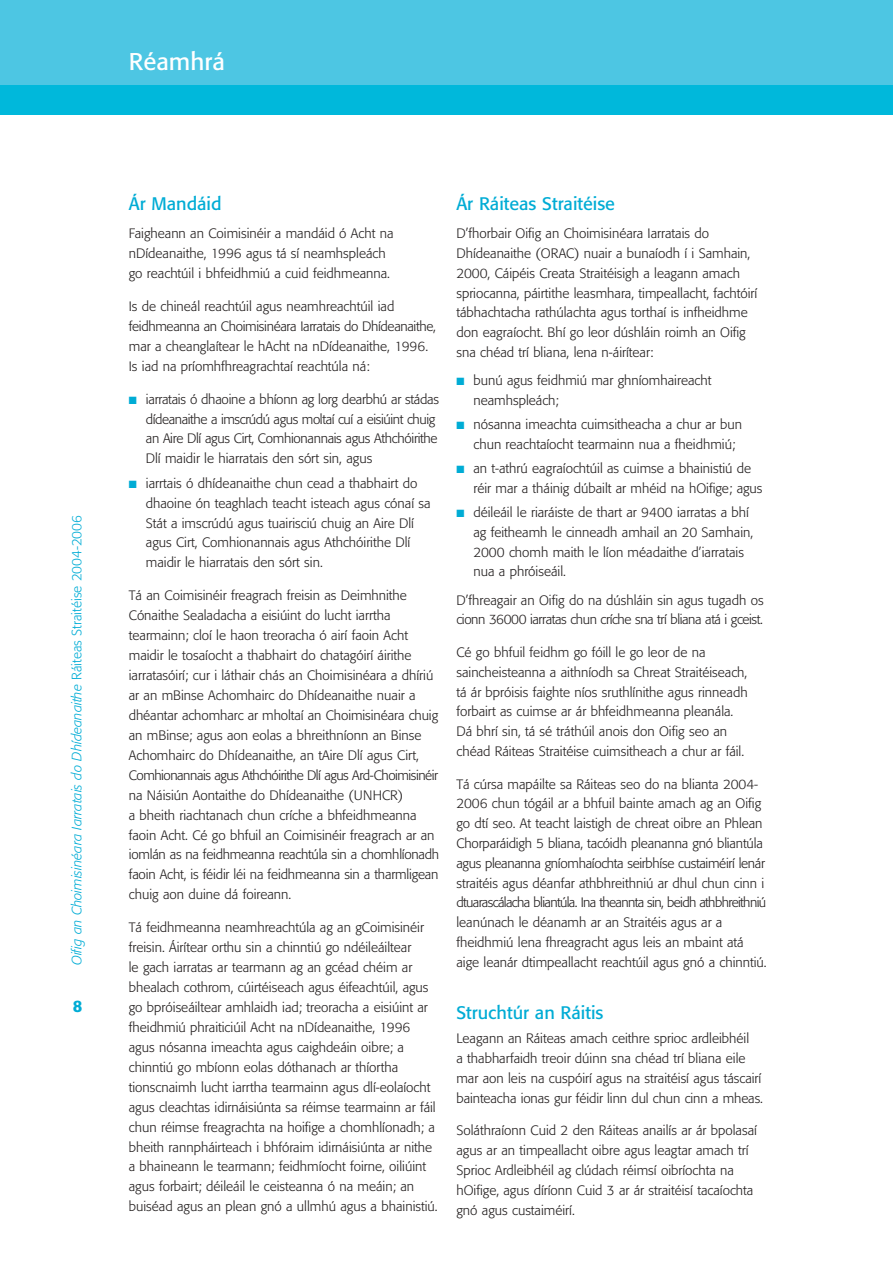
<style>
.page{position:relative;width:893px;height:1263px;background:#fff}
.page>*{position:absolute;margin:0;border:0;box-sizing:border-box;transform-origin:0 0}
.t1{font:24px "Formata";color:#fff}
.t2{font:18px "Formata";color:#00acd5}
.t3{font:500 16.5px "Formata";color:#00acd5}
.t4{font:300 13.5px/20px "Formata";color:#231f1f}
.t5{font:300 13.5px/20px "Formata";letter-spacing:-.025em;color:#231f1f}
.t6{font:300 13.5px/19.8px "Formata";letter-spacing:-.03em;color:#231f1f}
.t7{font:italic 300 13.5px "Formata";color:#00acd5}
.s1{font-style:normal}
.s2{color:#00acd5}
</style>
<div class="page">
<div style="left:0;top:0;width:892px;height:85px;background:#4dc6e3"></div>
<div style="left:0;top:85px;width:892px;height:30px;background:#00b8db"></div>
<h1 class="t1" style="left:129px;top:51px;width:97px">Réamhrá</h1>
<p class="t7" style="left:71px;top:965px;width:452px;rotate:-90deg">Oifig an Choimisinéara Iarratais do Dhídeanaithe <span class="s1">Ráiteas Straitéise 2004-2006</span></p>
<p class="t3" style="left:73px;top:999px;width:11px">8</p>
<h2 class="t2" style="left:129px;top:196px;width:94px">Ár Mandáid</h2>
<p class="t4" style="left:129px;top:225px;width:266px">Faigheann an Coimisinéir a mandáid ó Acht na nDídeanaithe, 1996 agus tá sí neamhspleách go reachtúil i bhfeidhmiú a cuid feidhmeanna.</p>
<p class="t4" style="left:129px;top:297px;width:309px">Is de chineál reachtúil agus neamhreachtúil iad feidhmeanna an Choimisinéara Iarratais do Dhídeanaithe, mar a cheanglaítear le hAcht na nDídeanaithe, 1996.<br>Is iad na príomhfhreagrachtaí reachtúla ná:</p>
<p class="t5" style="left:146px;top:390px;width:295px;text-indent:-17px"><span class="s2">■</span> iarratais ó dhaoine a bhíonn ag lorg dearbhú ar stádas dídeanaithe a imscrúdú agus moltaí cuí a eisiúint chuig an Aire Dlí agus Cirt, Comhionannais agus Athchóirithe Dlí maidir le hiarratais den sórt sin, agus</p>
<p class="t4" style="left:146px;top:474px;width:286px;text-indent:-17px"><span class="s2">■</span> iarrtais ó dhídeanaithe chun cead a thabhairt do dhaoine ón teaghlach teacht isteach agus cónaí sa Stát a imscrúdú agus tuairisciú chuig an Aire Dlí agus Cirt, Comhionannais agus Athchóirithe Dlí maidir le hiarratais den sórt sin.</p>
<p class="t4" style="left:129px;top:586px;width:312px">Tá an Coimisinéir freagrach freisin as Deimhnithe Cónaithe Sealadacha a eisiúint do lucht iarrtha tearmainn; cloí le haon treoracha ó airí faoin Acht maidir le tosaíocht a thabhairt do chatagóirí áirithe iarratasóirí; cur i láthair chás an Choimisinéara a dhíriú ar an mBinse Achomhairc do Dhídeanaithe nuair a dhéantar achomharc ar mholtaí an Choimisinéara chuig an mBinse; agus aon eolas a bhreithníonn an Binse Achomhairc do Dhídeanaithe, an tAire Dlí agus Cirt, Comhionannais agus Athchóirithe Dlí agus Ard-Choimisinéir na Náisiún Aontaithe do Dhídeanaithe (UNHCR)<br>a bheith riachtanach chun críche a bhfeidhmeanna faoin Acht. Cé go bhfuil an Coimisinéir freagrach ar an iomlán as na feidhmeanna reachtúla sin a chomhlíonadh faoin Acht, is féidir léi na feidhmeanna sin a tharmligean chuig aon duine dá foireann.</p>
<p class="t4" style="left:129px;top:918px;width:310px">Tá feidhmeanna neamhreachtúla ag an gCoimisinéir freisin. Áirítear orthu sin a chinntiú go ndéileáiltear<br>le gach iarratas ar tearmann ag an gcéad chéim ar bhealach cothrom, cúirtéiseach agus éifeachtúil, agus go bpróiseáiltear amhlaidh iad; treoracha a eisiúint ar fheidhmiú phraiticiúil Acht na nDídeanaithe, 1996 agus nósanna imeachta agus caighdeáin oibre; a chinntiú go mbíonn eolas dóthanach ar thíortha tionscnaimh lucht iarrtha tearmainn agus dlí-eolaíocht agus cleachtas idirnáisiúnta sa réimse tearmainn ar fáil chun réimse freagrachta na hoifige a chomhlíonadh; a bheith rannpháirteach i bhfóraim idirnáisiúnta ar nithe a bhaineann le tearmann; feidhmíocht foirne, oiliúint agus forbairt; déileáil le ceisteanna ó na meáin; an buiséad agus an plean gnó a ullmhú agus a bhainistiú.</p>
<h2 class="t2" style="left:456px;top:196px;width:160px">Ár Ráiteas Straitéise</h2>
<p class="t4" style="left:456px;top:225px;width:302px">D’fhorbair Oifig an Choimisinéara Iarratais do Dhídeanaithe (ORAC) nuair a bunaíodh í i Samhain, 2000, Cáipéis Creata Straitéisigh a leagann amach spriocanna, páirtithe leasmhara, timpeallacht, fachtóirí tábhachtacha rathúlachta agus torthaí is infheidhme don eagraíocht. Bhí go leor dúshláin roimh an Oifig sna chéad trí bliana, lena n-áirítear:</p>
<p class="t4" style="left:473px;top:372px;width:239px;text-indent:-17px"><span class="s2">■</span> bunú agus feidhmiú mar ghníomhaireacht neamhspleách;</p>
<p class="t4" style="left:473px;top:416px;width:270px;text-indent:-17px"><span class="s2">■</span> nósanna imeachta cuimsitheacha a chur ar bun chun reachtaíocht tearmainn nua a fheidhmiú;</p>
<p class="t4" style="left:473px;top:459px;width:291px;text-indent:-17px"><span class="s2">■</span> an t-athrú eagraíochtúil as cuimse a bhainistiú de réir mar a tháinig dúbailt ar mhéid na hOifige; agus</p>
<p class="t4" style="left:473px;top:503px;width:281px;text-indent:-17px"><span class="s2">■</span> déileáil le riaráiste de thart ar 9400 iarratas a bhí ag feitheamh le cinneadh amhail an 20 Samhain, 2000 chomh maith le líon méadaithe d’iarratais nua a phróiseáil.</p>
<p class="t6" style="left:456px;top:591px;width:309px">D’fhreagair an Oifig do na dúshláin sin agus tugadh os cionn 36000 iarratas chun críche sna trí bliana atá i gceist.</p>
<p class="t4" style="left:456px;top:643px;width:293px">Cé go bhfuil feidhm go fóill le go leor de na saincheisteanna a aithníodh sa Chreat Straitéiseach, tá ár bpróisis faighte níos sruthlínithe agus rinneadh forbairt as cuimse ar ár bhfeidhmeanna pleanála.<br>Dá bhrí sin, tá sé tráthúil anois don Oifig seo an chéad Ráiteas Straitéise cuimsitheach a chur ar fáil.</p>
<p class="t4" style="left:456px;top:775px;width:312px">Tá cúrsa mapáilte sa Ráiteas seo do na blianta 2004- 2006 chun tógáil ar a bhfuil bainte amach ag an Oifig go dtí seo. At teacht laistigh de chreat oibre an Phlean Chorparáidigh 5 bliana, tacóidh pleananna gnó bliantúla agus pleananna gníomhaíochta seirbhíse custaiméirí lenár straitéis agus déanfar athbhreithniú ar dhul chun cinn i dtuarascálacha bliantúla. Ina theannta sin, beidh athbhreithniú leanúnach le déanamh ar an Straitéis agus ar a fheidhmiú lena fhreagracht agus leis an mbaint atá aige leanár dtimpeallacht reachtúil agus gnó a chinntiú.</p>
<h2 class="t2" style="left:456px;top:1005px;width:148px">Struchtúr an Ráitis</h2>
<p class="t4" style="left:456px;top:1030px;width:308px">Leagann an Ráiteas amach ceithre sprioc ardleibhéil<br>a thabharfaidh treoir dúinn sna chéad trí bliana eile mar aon leis na cuspóirí agus na straitéisí agus táscairí bainteacha ionas gur féidir linn dul chun cinn a mheas.</p>
<p class="t4" style="left:456px;top:1122px;width:302px">Soláthraíonn Cuid 2 den Ráiteas anailís ar ár bpolasaí agus ar an timpeallacht oibre agus leagtar amach trí Sprioc Ardleibhéil ag clúdach réimsí oibríochta na hOifige, agus díríonn Cuid 3 ar ár straitéisí tacaíochta gnó agus custaiméirí.</p>
</div>
